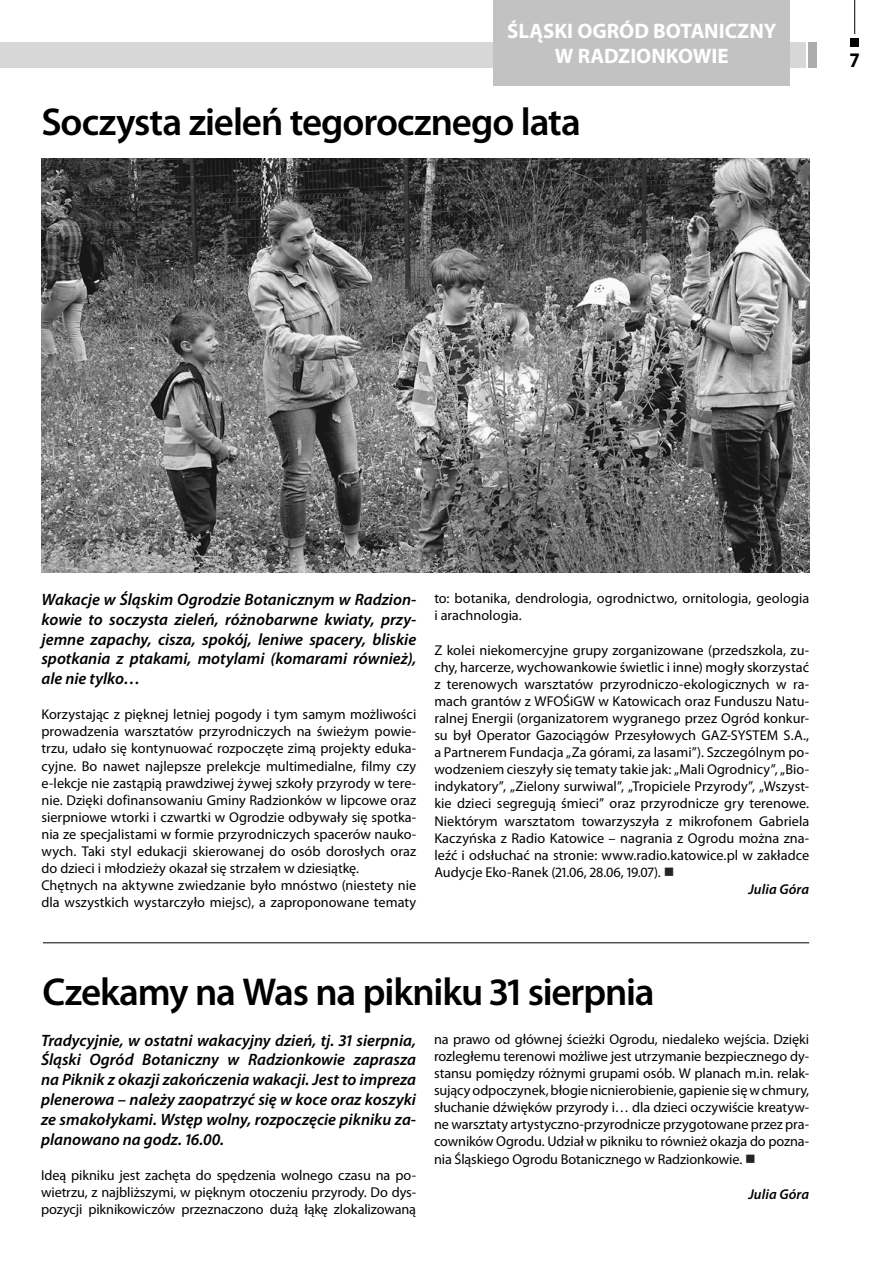
<style>
.page{position:relative;width:893px;height:1263px;background:#fff}
.page>*{position:absolute;margin:0;border:0;box-sizing:border-box;transform-origin:0 0}
.t1{font:600 39px "Myriad Pro";letter-spacing:-.03em;color:#000}
.t2{font:700 21px/25.2px "Myriad Pro";color:#fff;text-align:center}
.t3{font:700 20.85px "Myriad Pro";color:#000;scale:.9 1}
.t4{font:italic 600 16.5px/19.8px "Myriad Pro";color:#000;text-align:justify}
.t5{font:14.25px/17.1px "Myriad Pro";color:#000}
.t6{font:italic 600 14.25px "Myriad Pro";letter-spacing:.005em;color:#000}
.s1{color:#242424}
</style>
<div class="page">
<div style="left:0;top:43px;width:806px;height:25px;background:#d7d7d7"></div>
<hr style="left:854px;top:0;width:1px;height:34px;background:#000">
<div style="left:850px;top:38px;width:9px;height:9px;background:#000"></div>
<div style="left:808px;top:43px;width:8px;height:25px;background:#acacac"></div>
<img style="left:41px;top:159px;width:768px;height:414px">
<div style="left:494px;top:0;width:296px;height:85px;background:#c2c2c2"></div>
<hr style="left:43px;top:942px;width:766px;height:1px;background:#000">
<h2 class="t2" style="left:507px;top:18px;width:271px">ŚLĄSKI OGRÓD BOTANICZNY<br>W RADZIONKOWIE</h2>
<h1 class="t1" style="left:41px;top:97px;width:541px">Soczysta zieleń tegorocznego lata</h1>
<h3 class="t3" style="left:849px;top:46px;width:13px">7</h3>
<p class="t4" style="left:41px;top:589px;width:376px">Wakacje w Śląskim Ogrodzie Botanicznym w Radzion&shy;kowie to soczysta zieleń, różnobarwne kwiaty, przy&shy;jemne zapachy, cisza, spokój, leniwe spacery, bliskie spotkania z ptakami, motylami (komarami również), ale nie tylko…</p>
<p class="t5" style="left:41px;top:706px;width:376px">Korzystając z pięknej letniej pogody i tym samym możliwości prowadzenia warsztatów przyrodniczych na świeżym powie&shy;trzu, udało się kontynuować rozpoczęte zimą projekty eduka&shy;cyjne. Bo nawet najlepsze prelekcje multimedialne, filmy czy e-lekcje nie zastąpią prawdziwej żywej szkoły przyrody w tere&shy;nie. Dzięki dofinansowaniu Gminy Radzionków w lipcowe oraz sierpniowe wtorki i czwartki w Ogrodzie odbywały się spotka&shy;nia ze specjalistami w formie przyrodniczych spacerów nauko&shy;wych. Taki styl edukacji skierowanej do osób dorosłych oraz do dzieci i młodzieży okazał się strzałem w dziesiątkę.<br>Chętnych na aktywne zwiedzanie było mnóstwo (niestety nie dla wszystkich wystarczyło miejsc), a zaproponowane tematy</p>
<p class="t5" style="left:434px;top:590px;width:376px">to: botanika, dendrologia, ogrodnictwo, ornitologia, geologia i arachnologia.</p>
<p class="t5" style="left:434px;top:641px;width:376px">Z kolei niekomercyjne grupy zorganizowane (przedszkola, zu-</p>
<p class="t5" style="left:434px;top:658px;width:376px">chy, harcerze, wychowankowie świetlic i inne) mogły skorzystać</p>
<p class="t5" style="left:434px;top:675px;width:376px">z terenowych warsztatów przyrodniczo-ekologicznych w ra-</p>
<p class="t5" style="left:434px;top:692px;width:376px">mach grantów z WFOŚiGW w Katowicach oraz Funduszu Natu-</p>
<p class="t5" style="left:434px;top:709px;width:376px">ralnej Energii (organizatorem wygranego przez Ogród konkur-</p>
<p class="t5" style="left:434px;top:726px;width:376px">su był Operator Gazociągów Przesyłowych GAZ-SYSTEM S.A.,</p>
<p class="t5" style="left:434px;top:743px;width:376px">a Partnerem Fundacja „Za górami, za lasami”). Szczególnym po-</p>
<p class="t5" style="left:434px;top:761px;width:376px">wodzeniem cieszyły się tematy takie jak: „Mali Ogrodnicy”, „Bio-</p>
<p class="t5" style="left:434px;top:778px;width:376px">indykatory”, „Zielony surwiwal”, „Tropiciele Przyrody”, „Wszyst-</p>
<p class="t5" style="left:434px;top:795px;width:376px">kie dzieci segregują śmieci” oraz przyrodnicze gry terenowe.</p>
<p class="t5" style="left:434px;top:812px;width:376px">Niektórym warsztatom towarzyszyła z mikrofonem Gabriela</p>
<p class="t5" style="left:434px;top:829px;width:376px">Kaczyńska z Radio Katowice – nagrania z Ogrodu można zna-</p>
<p class="t5" style="left:434px;top:846px;width:376px">leźć i odsłuchać na stronie: www.radio.katowice.pl w zakładce</p>
<p class="t5" style="left:434px;top:863px;width:242px">Audycje Eko-Ranek (21.06, 28.06, 19.07). <span class="s1">■</span></p>
<p class="t6" style="left:748px;top:880px;width:62px">Julia Góra</p>
<h1 class="t1" style="left:43px;top:967px;width:614px">Czekamy na Was na pikniku 31 sierpnia</h1>
<p class="t4" style="left:41px;top:1030px;width:377px">Tradycyjnie, w ostatni wakacyjny dzień, tj. 31 sierpnia, Śląski Ogród Botaniczny w Radzionkowie zaprasza na Piknik z okazji zakończenia wakacji. Jest to impreza plenerowa – należy zaopatrzyć się w koce oraz koszyki ze smakołykami. Wstęp wolny, rozpoczęcie pikniku za&shy;planowano na godz. 16.00.</p>
<p class="t5" style="left:41px;top:1166px;width:377px;text-align:justify">Ideą pikniku jest zachęta do spędzenia wolnego czasu na po&shy;wietrzu, z najbliższymi, w pięknym otoczeniu przyrody. Do dys&shy;pozycji piknikowiczów przeznaczono dużą łąkę zlokalizowaną</p>
<p class="t5" style="left:434px;top:1030px;width:377px;text-align:justify">na prawo od głównej ścieżki Ogrodu, niedaleko wejścia. Dzięki rozległemu terenowi możliwe jest utrzymanie bezpiecznego dy&shy;stansu pomiędzy różnymi grupami osób. W planach m.in. relak&shy;sujący odpoczynek, błogie nicnierobienie, gapienie się w chmury, słuchanie dźwięków przyrody i… dla dzieci oczywiście kreatyw&shy;ne warsztaty artystyczno-przyrodnicze przygotowane przez pra&shy;cowników Ogrodu. Udział w pikniku to również okazja do pozna&shy;nia Śląskiego Ogrodu Botanicznego w Radzionkowie. <span class="s1">■</span></p>
<p class="t6" style="left:748px;top:1185px;width:62px">Julia Góra</p>
</div>
